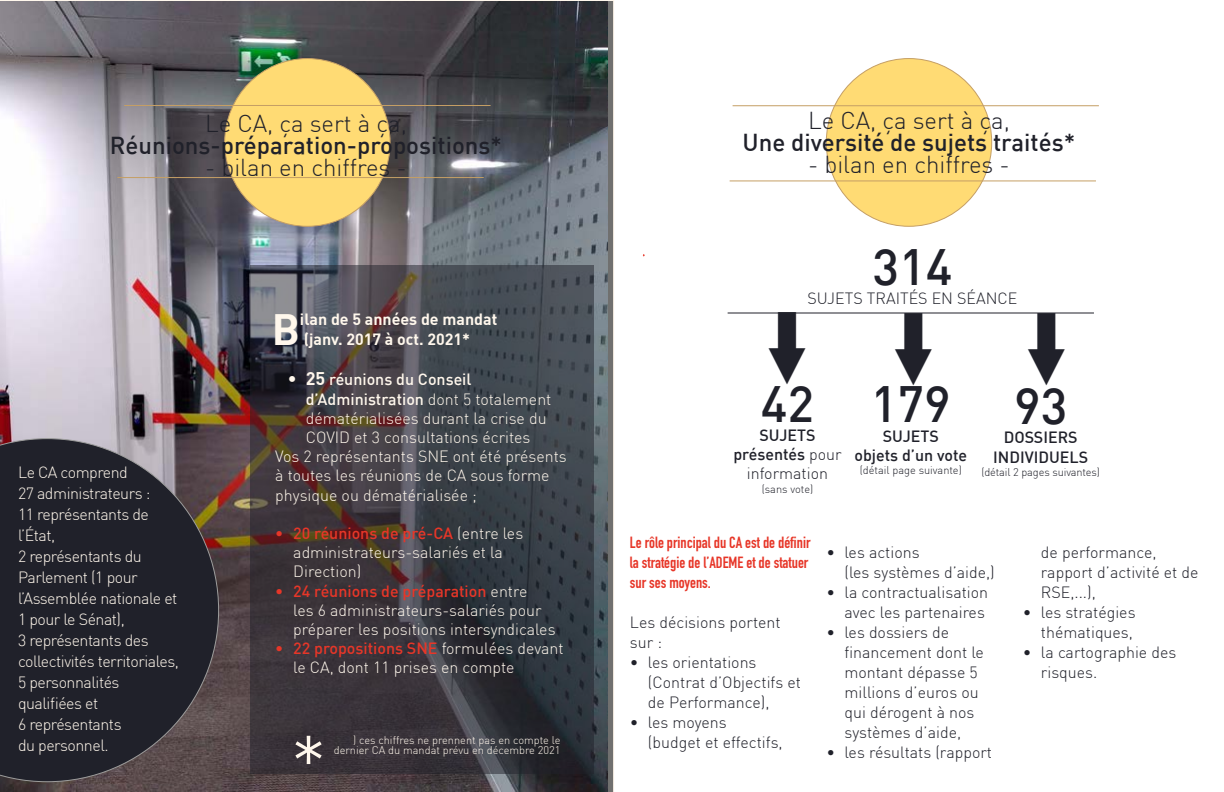
<style>
.page{position:relative;width:1224px;height:792px;background:#fff}
.page>*{position:absolute;margin:0;border:0;box-sizing:border-box;transform-origin:0 0}
.Corps_de_texte___Let{font:300 81.2px "DIN";color:#fff7ec}
.Corps_de_texte___Let-2{font:500 50px "DIN";color:#20212a}
.Corps_de_texte{font:700 43px "DIN";color:#fff7ec}
.Citation_-_Gras{font:300 24px "DIN";color:#20212a}
.Citation_-_Gras-2{font:500 24px "DIN";color:#20212a}
.Accroche{font:300 16px/20px "DIN";color:#20212a}
.Corps_de_texte___Let-3{font:300 16px/19.2px "DIN";color:#fff7ec}
.Corps_de_texte___Let-4{font:300 16px/21px "DIN";letter-spacing:-.03em;color:#fff7ec}
.Corps_de_texte-2{font:300 16px/19.2px "DIN";color:#fff7ec}
.Accroche-2{font:16px/20px "DIN Engschrift Std";color:#e73628}
.Corps_de_texte___Let-5{font:500 16px/19.2px "DIN";color:#20212a;text-align:center}
.Corps_de_texte-3{font:700 16px/19.2px "DIN";color:#fff7ec}
.Corps_de_texte___Let-6{font:300 16px "DIN";color:#20212a}
.Corps_de_texte___Let-7{font:300 11px/10px "DIN";color:#fff7ec;text-align:right}
.Corps_de_texte___Let-8{font:300 11px "DIN";letter-spacing:-.01em;color:#20212a}
.s1{font-weight:700;font-size:18px}
.s2{font-weight:500}
.s3{font-weight:500;color:#e73628}
.s4{font-weight:300}
</style>
<div class="page">
<img style="left:0;top:0;width:614px;height:792px">
<div style="left:225px;top:59px;width:165px;height:167px;background:#ffdb74;border-radius:50%"></div>
<div style="left:826px;top:59px;width:166px;height:167px;background:#ffdb74;border-radius:50%"></div>
<hr style="left:117px;top:177px;width:367px;height:1px;background:#c59f65">
<hr style="left:730px;top:181px;width:366px;height:1px;background:#c59f65">
<hr style="left:728px;top:313px;width:366px;height:1px;background:#20212a">
<hr style="left:733px;top:106px;width:366px;height:1px;background:#c59f65">
<hr style="left:124px;top:105px;width:367px;height:1px;background:#c59f65">
<svg style="left:250px;top:266px;width:344px;height:508px;background:#3e3c42"></svg>
<svg style="left:0;top:438px;width:219px;height:344px;background:#2d2b33"></svg>
<svg style="left:769px;top:312px;width:37px;height:2px"></svg>
<svg style="left:896px;top:312px;width:36px;height:2px"></svg>
<svg style="left:1029px;top:312px;width:36px;height:2px"></svg>
<p class="Citation_-_Gras" style="left:205px;top:109px;width:203px">Le CA, ça sert à ça,</p>
<p class="Citation_-_Gras-2" style="left:110px;top:130px;width:394px">Réunions-préparation-propositions*</p>
<p class="Citation_-_Gras" style="left:205px;top:153px;width:203px">- bilan en chiffres -</p>
<p class="Corps_de_texte___Let-4" style="left:18px;top:461px;width:162px">Le CA comprend<br>27 administrateurs :<br>11 représentants de l’État,<br>2 représentants du<br>Parlement (1 pour l’Assemblée nationale et<br>1 pour le Sénat),<br>3 représentants des collectivités territoriales,<br>5 personnalités qualifiées et<br>6 représentants<br>du personnel.</p>
<p class="Corps_de_texte" style="left:272px;top:301px;width:30px">B</p>
<p class="Corps_de_texte-3" style="left:300px;top:309px;width:199px">ilan de 5 années de mandat (janv. 2017 à oct. 2021*</p>
<p class="Corps_de_texte___Let-3" style="left:306px;top:370px;width:247px;text-indent:-18px"><span class="s1">• 25</span> <span class="s2">réunions du Conseil d’Administration</span> dont 5 totalement dématérialisées durant la crise du<br>COVID et 3 consultations écrites</p>
<p class="Corps_de_texte-2" style="left:275px;top:447px;width:293px">Vos 2 représentants SNE ont été présents à toutes les réunions de CA sous forme physique ou dématérialisée ;</p>
<p class="Corps_de_texte___Let-3" style="left:293px;top:523px;width:231px;text-indent:-18px"><span class="s3">• 20 réunions de pré-CA</span> (entre les administrateurs-salariés et la<br>Direction)</p>
<p class="Corps_de_texte___Let-3" style="left:293px;top:581px;width:264px;text-indent:-18px"><span class="s3">• 24 réunions de préparation</span> entre<br>les 6 administrateurs-salariés pour préparer les positions intersyndicales</p>
<p class="Corps_de_texte___Let-3" style="left:293px;top:639px;width:272px;text-indent:-18px"><span class="s3">• 22 propositions SNE</span> formulées devant le CA, dont 11 prises en compte</p>
<p class="Corps_de_texte___Let" style="left:290px;top:715px;width:39px">*</p>
<p class="Corps_de_texte___Let-7" style="left:334px;top:735px;width:228px">) ces chiffres ne prennent pas en compte le dernier CA du mandat prévu en décembre 2021</p>
<p class="Citation_-_Gras" style="left:808px;top:105px;width:203px">Le CA, ça sert à ça,</p>
<p class="Citation_-_Gras-2" style="left:743px;top:127px;width:334px">Une diversité de sujets traités*</p>
<p class="Citation_-_Gras" style="left:808px;top:149px;width:203px">- bilan en chiffres -</p>
<p class="Corps_de_texte___Let-2" style="left:873px;top:235px;width:81px">314</p>
<p class="Corps_de_texte___Let-6" style="left:808px;top:289px;width:211px">SUJETS TRAITÉS EN SÉANCE</p>
<p class="Corps_de_texte___Let-2" style="left:761px;top:372px;width:55px">42</p>
<p class="Corps_de_texte___Let-5" style="left:733px;top:425px;width:110px">SUJETS présentés <span class="s4">pour information</span></p>
<p class="Corps_de_texte___Let-8" style="left:762px;top:482px;width:53px">(sans vote)</p>
<p class="Corps_de_texte___Let-2" style="left:871px;top:372px;width:81px">179</p>
<p class="Corps_de_texte___Let-5" style="left:883px;top:426px;width:58px">SUJETS</p>
<p class="Corps_de_texte___Let-5" style="left:854px;top:445px;width:114px">objets d’un vote</p>
<p class="Corps_de_texte___Let-8" style="left:860px;top:463px;width:104px">(détail page suivante)</p>
<p class="Corps_de_texte___Let-2" style="left:1014px;top:374px;width:55px">93</p>
<p class="Corps_de_texte___Let-5" style="left:1004px;top:427px;width:75px">DOSSIERS</p>
<p class="Corps_de_texte___Let-5" style="left:993px;top:447px;width:97px">INDIVIDUELS</p>
<p class="Corps_de_texte___Let-8" style="left:981px;top:465px;width:120px">(détail 2 pages suivantes)</p>
<p class="Accroche-2" style="left:630px;top:533px;width:182px">Le rôle principal du CA est de définir la stratégie de l’ADEME et de statuer sur ses moyens.</p>
<p class="Accroche" style="left:630px;top:612px;width:152px">Les décisions portent sur :</p>
<p class="Accroche" style="left:648px;top:652px;width:155px;text-indent:-18px">• les orientations (Contrat d’Objectifs et de Performance),</p>
<p class="Accroche" style="left:648px;top:712px;width:136px;text-indent:-18px">• les moyens (budget et effectifs,</p>
<p class="Accroche" style="left:844px;top:542px;width:152px;text-indent:-18px">• les actions<br>(les systèmes d’aide,)</p>
<p class="Accroche" style="left:826px;top:582px;width:163px;text-align:right">• la contractualisation avec les partenaires</p>
<p class="Accroche" style="left:844px;top:622px;width:141px;text-indent:-18px">• les dossiers de financement dont le montant dépasse 5 millions d’euros ou qui dérogent à nos systèmes d’aide,</p>
<p class="Accroche" style="left:826px;top:742px;width:167px">• les résultats (rapport</p>
<p class="Accroche" style="left:1041px;top:542px;width:159px">de performance, rapport d’activité et de<br>RSE,...),</p>
<p class="Accroche" style="left:1023px;top:602px;width:114px;text-align:right">• les stratégies thématiques,</p>
<p class="Accroche" style="left:1041px;top:642px;width:137px;text-indent:-18px">• la cartographie des risques.</p>
</div>
